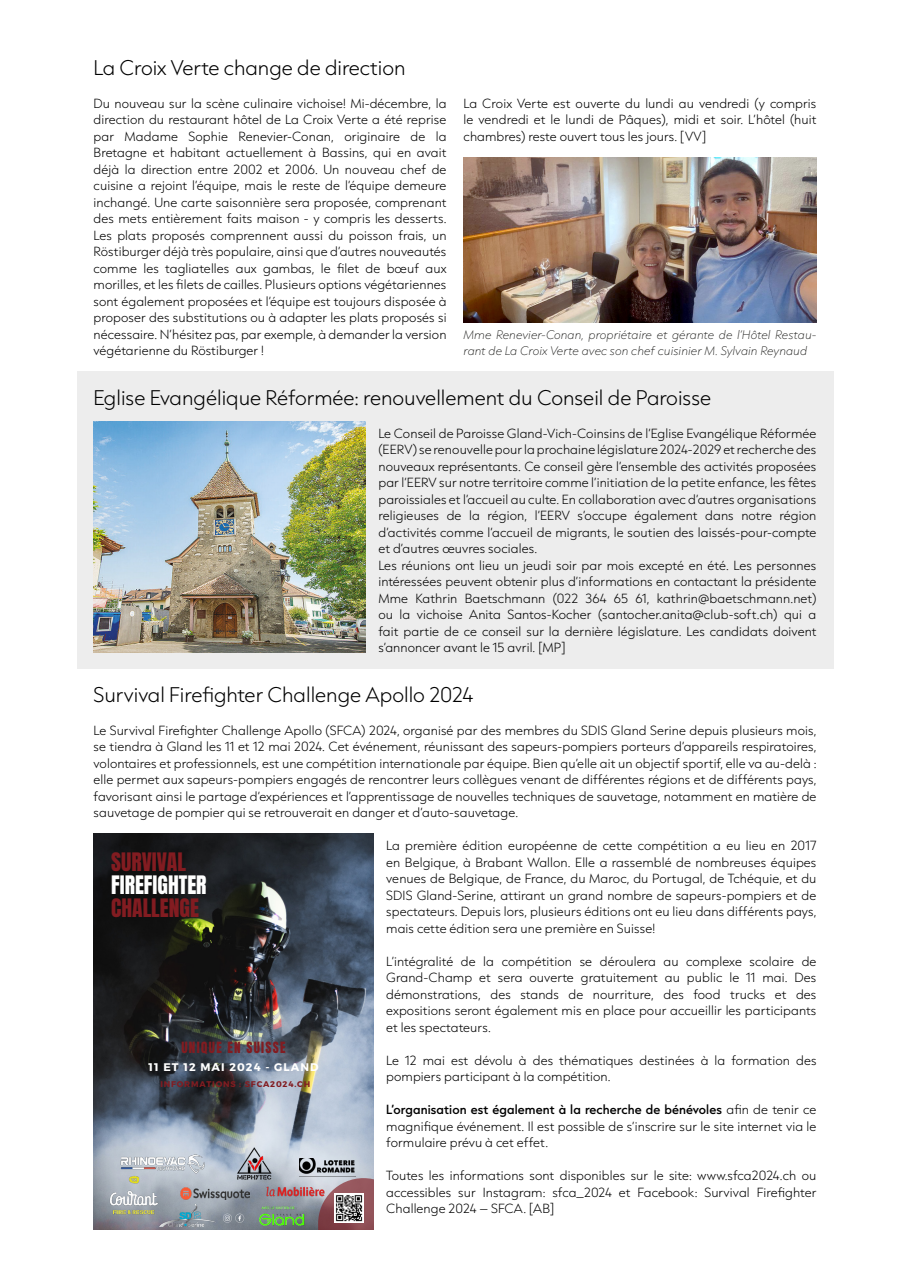
<style>
.page{position:relative;width:910px;height:1280px;background:#fff}
.page>*{position:absolute;margin:0;border:0;box-sizing:border-box;transform-origin:0 0}
.t1{font:21.6px/23.2px "Anton";color:#821c21}
.VICHFait_-_Titre{font:200 18px "Capitana";color:#000}
.t2{font:13.2px "Anton";letter-spacing:.1em;color:#821c21}
.VICHFait_-_Texte{font:200 11.25px/16.5px "Capitana";letter-spacing:.01em;color:#000;text-align:justify}
.t3{font:700 11.1px "Montserrat";letter-spacing:.1em;color:#fff}
.VICHFait_-_legende{font:italic 100 10.5px/16.5px "Capitana";letter-spacing:.01em;color:#1d1d1b}
.t4{font:700 8.25px "Montserrat";letter-spacing:.1em;color:#821c21}
.s1{font-weight:500}
.s2{color:#fff}
</style>
<div class="page">
<div style="left:77px;top:372px;width:756px;height:297px;background:#ededed"></div>
<img style="left:463px;top:157px;width:353px;height:165px">
<img style="left:94px;top:834px;width:279px;height:396px">
<svg style="left:223px;top:1214px;width:21px;height:8px"></svg>
<svg style="left:318px;top:1178px;width:55px;height:52px;background:#956067"></svg>
<img style="left:335px;top:1194px;width:29px;height:29px">
<img style="left:258px;top:1206px;width:46px;height:24px">
<img style="left:163px;top:1204px;width:52px;height:22px">
<img style="left:181px;top:1187px;width:69px;height:13px">
<img style="left:299px;top:1158px;width:56px;height:18px">
<img style="left:258px;top:1179px;width:74px;height:25px">
<img style="left:105px;top:1169px;width:58px;height:57px">
<img style="left:117px;top:1153px;width:92px;height:22px">
<img style="left:236px;top:1146px;width:36px;height:35px">
<img style="left:94px;top:421px;width:272px;height:231px">
<p class="VICHFait_-_Titre" style="left:94px;top:54px;width:314px">La Croix Verte change de direction</p>
<p class="VICHFait_-_Texte" style="left:94px;top:94px;width:354px">Du nouveau sur la scène culinaire vichoise! Mi-décembre, la direction du restaurant hôtel de La Croix Verte a été reprise par Madame Sophie Renevier-Conan, originaire de la Bretagne et habitant actuellement à Bassins, qui en avait déjà la direction entre 2002 et 2006. Un nouveau chef de cuisine a rejoint l’équipe, mais le reste de l’équipe demeure inchangé. Une carte saisonnière sera proposée, comprenant des mets entièrement faits maison - y compris les desserts.<br>Les plats proposés comprennent aussi du poisson frais, un Röstiburger déjà très populaire, ainsi que d’autres nouveautés comme les tagliatelles aux gambas, le filet de bœuf aux morilles, et les filets de cailles. Plusieurs options végétariennes sont également proposées et l’équipe est toujours disposée à proposer des substitutions ou à adapter les plats proposés si nécessaire. N’hésitez pas, par exemple, à demander la version végétarienne du Röstiburger !</p>
<p class="VICHFait_-_Texte" style="left:463px;top:94px;width:354px">La Croix Verte est ouverte du lundi au vendredi (y compris le vendredi et le lundi de Pâques), midi et soir. L’hôtel (huit chambres) reste ouvert tous les jours. [VV]</p>
<p class="VICHFait_-_legende" style="left:463px;top:326px;width:354px">Mme Renevier-Conan, propriétaire et gérante de l’Hôtel Restau&shy;rant de La Croix Verte avec son chef cuisinier M. Sylvain Reynaud</p>
<p class="VICHFait_-_Titre" style="left:94px;top:384px;width:619px">Eglise Evangélique Réformée: renouvellement du Conseil de Paroisse</p>
<p class="VICHFait_-_Texte" style="left:378px;top:424px;width:439px">Le Conseil de Paroisse Gland-Vich-Coinsins de l’Eglise Evangélique Réformée (EERV) se renouvelle pour la prochaine législature 2024-2029 et recherche des nouveaux représentants. Ce conseil gère l’ensemble des activités proposées par l’EERV sur notre territoire comme l’initiation de la petite enfance, les fêtes paroissiales et l’accueil au culte. En collaboration avec d’autres organisations religieuses de la région, l’EERV s’occupe également dans notre région d’activités comme l’accueil de migrants, le soutien des laissés-pour-compte et d’autres œuvres sociales.</p>
<p class="VICHFait_-_Texte" style="left:378px;top:556px;width:439px">Les réunions ont lieu un jeudi soir par mois excepté en été. Les personnes intéressées peuvent obtenir plus d’informations en contactant la présidente Mme Kathrin Baetschmann (022 364 65 61, kathrin@baetschmann.net) ou la vichoise Anita Santos-Kocher (santocher.anita@club-soft.ch) qui a fait partie de ce conseil sur la dernière législature. Les candidats doivent s’annoncer avant le 15 avril. [MP]</p>
<p class="VICHFait_-_Titre" style="left:94px;top:681px;width:381px">Survival Firefighter Challenge Apollo 2024</p>
<p class="VICHFait_-_Texte" style="left:94px;top:721px;width:724px">Le Survival Firefighter Challenge Apollo (SFCA) 2024, organisé par des membres du SDIS Gland Serine depuis plusieurs mois, se tiendra à Gland les 11 et 12 mai 2024. Cet événement, réunissant des sapeurs-pompiers porteurs d’appareils respiratoires, volontaires et professionnels, est une compétition internationale par équipe. Bien qu’elle ait un objectif sportif, elle va au-delà : elle permet aux sapeurs-pompiers engagés de rencontrer leurs collègues venant de différentes régions et de différents pays, favorisant ainsi le partage d’expériences et l’apprentissage de nouvelles techniques de sauvetage, notamment en matière de sauvetage de pompier qui se retrouverait en danger et d’auto-sauvetage.</p>
<p class="VICHFait_-_Texte" style="left:386px;top:837px;width:432px">La première édition européenne de cette compétition a eu lieu en 2017 en Belgique, à Brabant Wallon. Elle a rassemblé de nombreuses équipes venues de Belgique, de France, du Maroc, du Portugal, de Tchéquie, et du SDIS Gland-Serine, attirant un grand nombre de sapeurs-pompiers et de spectateurs. Depuis lors, plusieurs éditions ont eu lieu dans différents pays, mais cette édition sera une première en Suisse!</p>
<p class="VICHFait_-_Texte" style="left:386px;top:952px;width:432px">L’intégralité de la compétition se déroulera au complexe scolaire de Grand-Champ et sera ouverte gratuitement au public le 11 mai. Des démonstrations, des stands de nourriture, des food trucks et des expositions seront également mis en place pour accueillir les participants et les spectateurs.</p>
<p class="VICHFait_-_Texte" style="left:386px;top:1051px;width:432px">Le 12 mai est dévolu à des thématiques destinées à la formation des pompiers participant à la compétition.</p>
<p class="VICHFait_-_Texte" style="left:386px;top:1101px;width:432px"><span class="s1">L’organisation est également à la recherche de bénévoles</span> afin de tenir ce magnifique événement. Il est possible de s’inscrire sur le site internet via le formulaire prévu à cet effet.</p>
<p class="VICHFait_-_Texte" style="left:386px;top:1167px;width:432px">Toutes les informations sont disponibles sur le site: www.sfca2024.ch ou accessibles sur Instagram: sfca_2024 et Facebook: Survival Firefighter Challenge 2024 – SFCA. [AB]</p>
<p class="t1" style="left:111px;top:851px;width:97px">SURVIVAL<br><span class="s2">FIREFIGHTER<br></span>CHALLENGE</p>
<p class="t2" style="left:181px;top:1040px;width:106px">UNIQUE EN SUISSE</p>
<p class="t3" style="left:148px;top:1060px;width:172px">11 ET 12 MAI 2024 - GLAND</p>
<p class="t4" style="left:160px;top:1078px;width:151px">INFORMATIONS : SFCA2024.CH</p>
</div>
